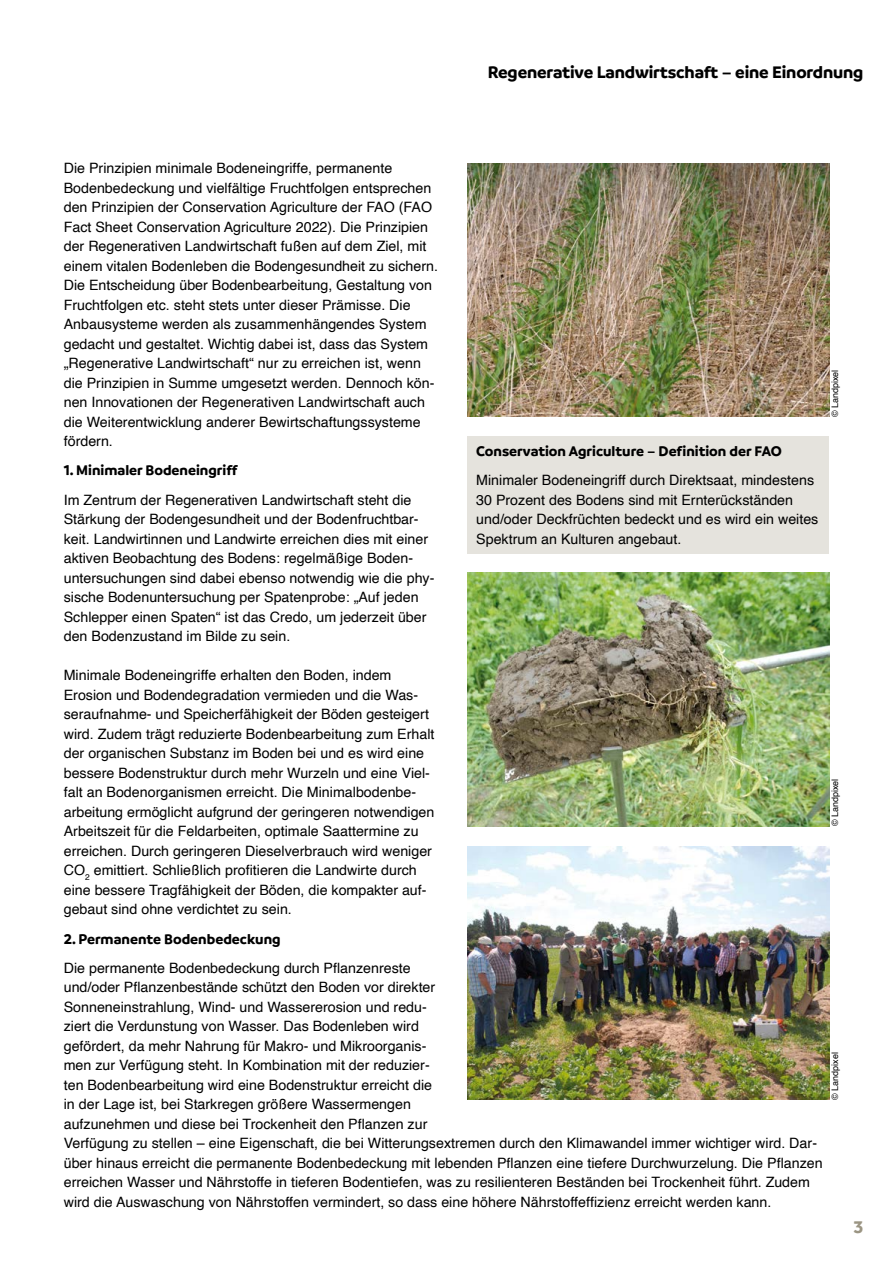
<style>
.page{position:relative;width:893px;height:1263px;background:#fff}
.page>*{position:absolute;margin:0;border:0;box-sizing:border-box;transform-origin:0 0}
.t1{font:700 18px "Branding";letter-spacing:-.01em;color:#000}
.t2{font:700 18px "Branding";color:#9b9583}
.t3{font:700 15px "Branding";color:#000}
.t4{font:14.25px/19.5px "Helvetica";color:#000}
.t5{font:9px "Helvetica";color:#000}
</style>
<div class="page">
<img style="left:468px;top:164px;width:361px;height:253px">
<img style="left:468px;top:573px;width:361px;height:253px">
<img style="left:468px;top:846px;width:361px;height:253px">
<div style="left:468px;top:436px;width:361px;height:117px;background:#e5e3dd"></div>
<p class="t1" style="left:488px;top:61px;width:377px">Regenerative Landwirtschaft – eine Einordnung</p>
<p class="t4" style="left:64px;top:159px;width:376px">Die Prinzipien minimale Bodeneingriffe, permanente Bodenbedeckung und vielfältige Fruchtfolgen entsprechen den Prinzipien der Conservation Agriculture der FAO (FAO Fact Sheet Conservation Agriculture 2022). Die Prinzipien der Regenerativen Landwirtschaft fußen auf dem Ziel, mit einem vitalen Bodenleben die Bodengesundheit zu sichern.<br>Die Entscheidung über Bodenbearbeitung, Gestaltung von Fruchtfolgen etc. steht stets unter dieser Prämisse. Die Anbausysteme werden als zusammenhängendes System gedacht und gestaltet. Wichtig dabei ist, dass das System „Regenerative Landwirtschaft“ nur zu erreichen ist, wenn die Prinzipien in Summe umgesetzt werden. Dennoch kön&shy;nen Innovationen der Regenerativen Landwirtschaft auch die Weiterentwicklung anderer Bewirtschaftungssysteme fördern.</p>
<p class="t3" style="left:64px;top:462px;width:175px">1. Minimaler Bodeneingriff</p>
<p class="t4" style="left:64px;top:490px;width:372px">Im Zentrum der Regenerativen Landwirtschaft steht die Stärkung der Bodengesundheit und der Bodenfruchtbar&shy;keit. Landwirtinnen und Landwirte erreichen dies mit einer aktiven Beobachtung des Bodens: regelmäßige Boden&shy;untersuchungen sind dabei ebenso notwendig wie die phy&shy;sische Bodenuntersuchung per Spatenprobe: „Auf jeden Schlepper einen Spaten“ ist das Credo, um jederzeit über den Bodenzustand im Bilde zu sein.</p>
<p class="t4" style="left:64px;top:666px;width:372px">Minimale Bodeneingriffe erhalten den Boden, indem Erosion und Bodendegradation vermieden und die Was&shy;seraufnahme- und Speicherfähigkeit der Böden gesteigert wird. Zudem trägt reduzierte Bodenbearbeitung zum Erhalt der organischen Substanz im Boden bei und es wird eine bessere Bodenstruktur durch mehr Wurzeln und eine Viel&shy;falt an Bodenorganismen erreicht. Die Minimalbodenbe&shy;arbeitung ermöglicht aufgrund der geringeren notwendigen Arbeitszeit für die Feldarbeiten, optimale Saattermine zu erreichen. Durch geringeren Dieselverbrauch wird weniger CO<sub>2</sub> emittiert. Schließlich profitieren die Landwirte durch eine bessere Tragfähigkeit der Böden, die kompakter auf&shy;gebaut sind ohne verdichtet zu sein.</p>
<p class="t3" style="left:64px;top:930px;width:218px">2. Permanente Bodenbedeckung</p>
<p class="t4" style="left:64px;top:958px;width:760px">Die permanente Bodenbedeckung durch Pflanzenreste<br>und/oder Pflanzenbestände schützt den Boden vor direkter<br>Sonneneinstrahlung, Wind- und Wassererosion und redu-<br>ziert die Verdunstung von Wasser. Das Bodenleben wird<br>gefördert, da mehr Nahrung für Makro- und Mikroorganis-<br>men zur Verfügung steht. In Kombination mit der reduzier-<br>ten Bodenbearbeitung wird eine Bodenstruktur erreicht die<br>in der Lage ist, bei Starkregen größere Wassermengen<br>aufzunehmen und diese bei Trockenheit den Pflanzen zur<br>Verfügung zu stellen – eine Eigenschaft, die bei Witterungsextremen durch den Klimawandel immer wichtiger wird. Dar&shy;über hinaus erreicht die permanente Bodenbedeckung mit lebenden Pflanzen eine tiefere Durchwurzelung. Die Pflanzen erreichen Wasser und Nährstoffe in tieferen Bodentiefen, was zu resilienteren Beständen bei Trockenheit führt. Zudem wird die Auswaschung von Nährstoffen vermindert, so dass eine höhere Nährstoffeffizienz erreicht werden kann.</p>
<p class="t3" style="left:476px;top:442px;width:307px">Conservation Agriculture – Definition der FAO</p>
<p class="t4" style="left:476px;top:471px;width:344px">Minimaler Bodeneingriff durch Direktsaat, mindestens 30 Prozent des Bodens sind mit Ernterückständen und/oder Deckfrüchten bedeckt und es wird ein weites Spektrum an Kulturen angebaut.</p>
<p class="t5" style="left:828px;top:417px;width:49px;rotate:-90deg">© Landpixel</p>
<p class="t5" style="left:828px;top:826px;width:49px;rotate:-90deg">© Landpixel</p>
<p class="t5" style="left:828px;top:1099px;width:49px;rotate:-90deg">© Landpixel</p>
<p class="t2" style="left:853px;top:1217px;width:11px">3</p>
</div>
